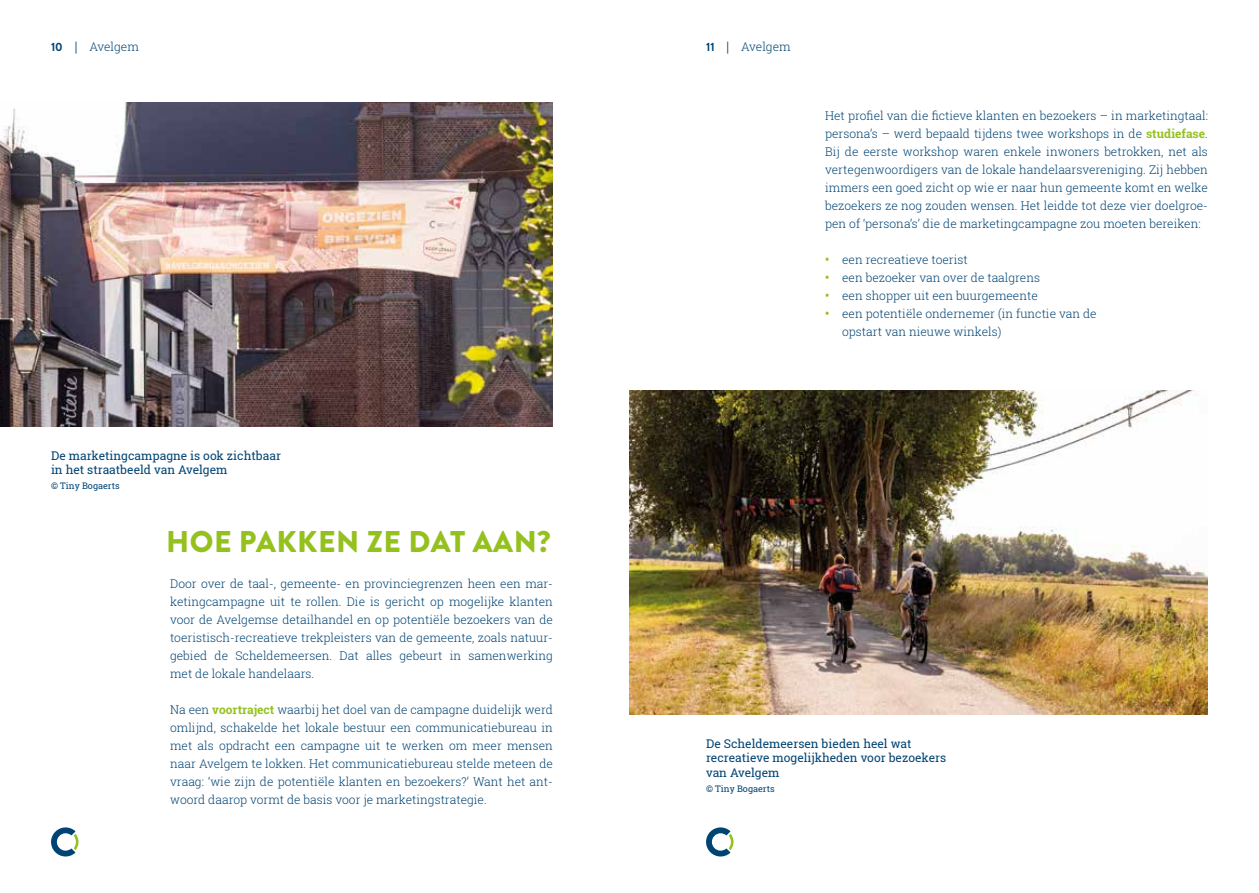
<style>
.page{position:relative;width:1259px;height:893px;background:#fff}
.page>*{position:absolute;margin:0;border:0;box-sizing:border-box;transform-origin:0 0}
.t1{font:900 30px "Brandon Grotesque";letter-spacing:.02em;color:#95c11f}
.t2{font:300 12px/18px "Roboto Slab";color:#004474;text-align:justify}
.t3{font:12px/14.4px "Roboto Slab";color:#004474}
.t4{font:9px "Roboto Slab";color:#004474}
.s1{font-family:"Brandon Grotesque";font-weight:700}
.s2{font-family:"Helvetica Neue";font-weight:400}
.s3{font-weight:700;color:#95c11f}
</style>
<div class="page">
<svg style="left:51px;top:827px;width:27px;height:29px"></svg>
<svg style="left:706px;top:827px;width:27px;height:29px"></svg>
<img style="left:629px;top:390px;width:579px;height:324px">
<img style="left:0;top:102px;width:553px;height:324px">
<p class="t2" style="left:51px;top:37px;width:89px"><span class="s1">10</span> <span class="s2">|</span> Avelgem</p>
<p class="t2" style="left:706px;top:37px;width:86px"><span class="s1">11</span> <span class="s2">|</span> Avelgem</p>
<p class="t2" style="left:825px;top:106px;width:384px">Het profiel van die fictieve klanten en bezoekers – in marketingtaal: persona’s – werd bepaald tijdens twee workshops in de <span class="s3">studiefase</span>.<br>Bij de eerste workshop waren enkele inwoners betrokken, net als vertegenwoordigers van de lokale handelaarsvereniging. Zij hebben immers een goed zicht op wie er naar hun gemeente komt en welke bezoekers ze nog zouden wensen. Het leidde tot deze vier doelgroe&shy;pen of ‘persona’s’ die de marketingcampagne zou moeten bereiken:</p>
<p class="t2" style="left:825px;top:250px;width:144px"><span class="s3">•</span> een recreatieve toerist</p>
<p class="t2" style="left:825px;top:268px;width:216px"><span class="s3">•</span> een bezoeker van over de taalgrens</p>
<p class="t2" style="left:825px;top:286px;width:214px"><span class="s3">•</span> een shopper uit een buurgemeente</p>
<p class="t2" style="left:842px;top:304px;width:256px;text-indent:-17px"><span class="s3">•</span> een potentiële ondernemer (in functie van de opstart van nieuwe winkels)</p>
<p class="t3" style="left:51px;top:448px;width:231px">De marketingcampagne is ook zichtbaar in het straatbeeld van Avelgem</p>
<p class="t4" style="left:51px;top:480px;width:70px">© Tiny Bogaerts</p>
<h1 class="t1" style="left:166px;top:520px;width:386px">HOE PAKKEN ZE DAT AAN?</h1>
<p class="t2" style="left:170px;top:574px;width:384px">Door over de taal-, gemeente- en provinciegrenzen heen een mar&shy;ketingcampagne uit te rollen. Die is gericht op mogelijke klanten voor de Avelgemse detailhandel en op potentiële bezoekers van de toeristisch-recreatieve trekpleisters van de gemeente, zoals natuur&shy;gebied de Scheldemeersen. Dat alles gebeurt in samenwerking met de lokale handelaars.</p>
<p class="t2" style="left:170px;top:700px;width:384px">Na een <span class="s3">voortraject</span> waarbij het doel van de campagne duidelijk werd omlijnd, schakelde het lokale bestuur een communicatiebureau in met als opdracht een campagne uit te werken om meer mensen naar Avelgem te lokken. Het communicatiebureau stelde meteen de vraag: ‘wie zijn de potentiële klanten en bezoekers?’ Want het ant&shy;woord daarop vormt de basis voor je marketingstrategie.</p>
<p class="t3" style="left:706px;top:736px;width:242px">De Scheldemeersen bieden heel wat recreatieve mogelijkheden voor bezoekers van Avelgem</p>
<p class="t4" style="left:706px;top:782px;width:70px">© Tiny Bogaerts</p>
</div>
